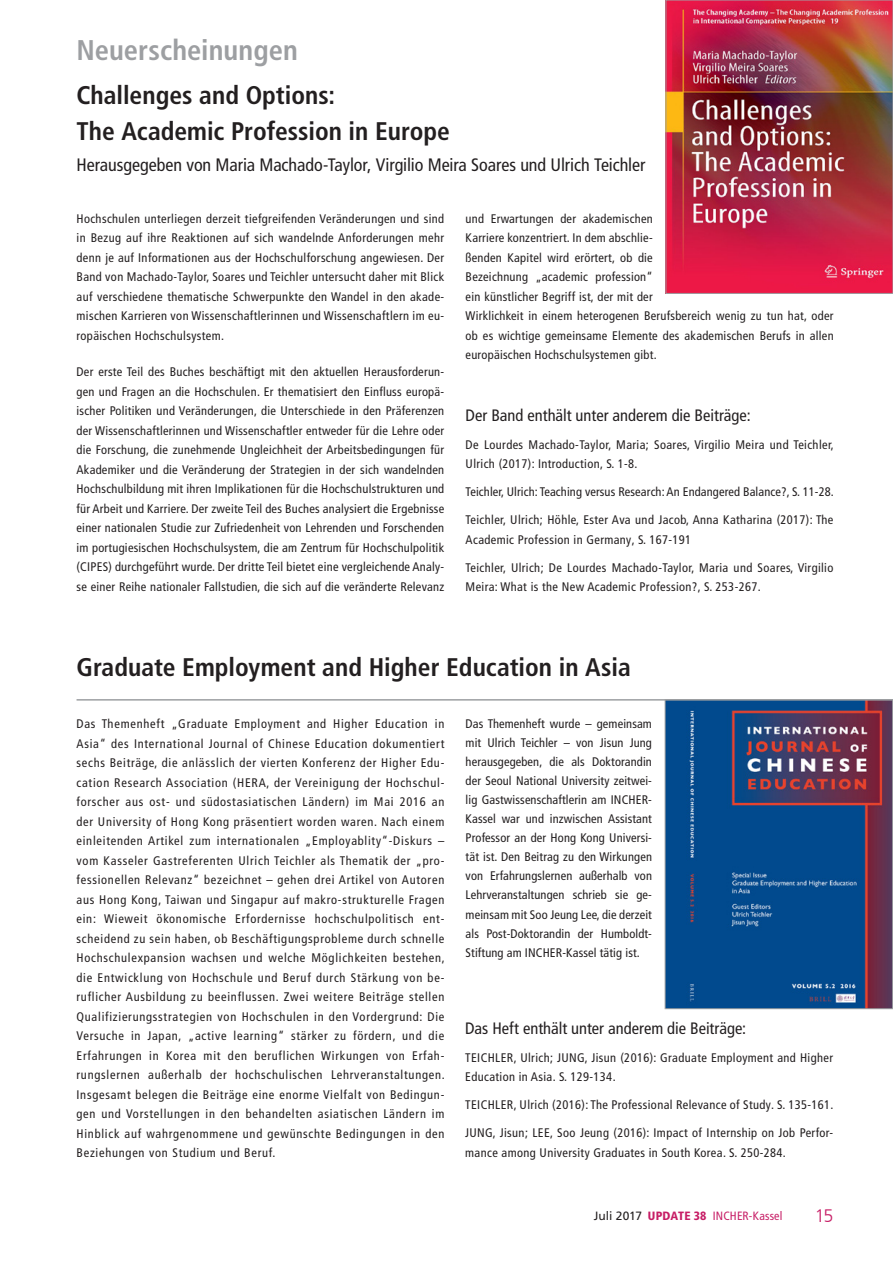
<style>
.page{position:relative;width:893px;height:1263px;background:#fff}
.page>*{position:absolute;margin:0;border:0;box-sizing:border-box;transform-origin:0 0}
.Überschrift0{font:700 condensed 28.5px "Frutiger LT Com";color:#9d9fa2}
.Überschrift1{font:700 condensed 25.5px/36px "Frutiger LT Com";color:#231f20}
.Überschrift2_unter{font:condensed 18px "Frutiger LT Com";letter-spacing:-.005em;color:#231f20}
.t1{font:300 18px "Frutiger LT Com";color:#c71e66}
.Übverschrift3{font:condensed 16.5px "Frutiger LT Com";color:#231f20}
.Text{font:condensed 12.45px/19.5px "Frutiger LT Com";letter-spacing:.03em;color:#231f20}
.Text-2{font:condensed 12.45px "Frutiger LT Com";letter-spacing:.01em;color:#231f20}
.t2{font:condensed 12px "Frutiger LT Com";letter-spacing:.015em;color:#c71e66}
.s1{font-stretch:normal;color:#231f20}
.s2{font-weight:900}
</style>
<div class="page">
<img style="left:667px;top:2px;width:224px;height:290px">
<div style="left:665px;top:0;width:228px;height:294px;border:1px solid #9d9fa2"></div>
<img style="left:667px;top:701px;width:224px;height:306px">
<div style="left:665px;top:699px;width:228px;height:310px;border:1px solid #9d9fa2"></div>
<hr style="left:77px;top:699px;width:816px;height:2px;background:#9d9fa2">
<p class="Überschrift0" style="left:77px;top:32px;width:223px">Neuerscheinungen</p>
<p class="Überschrift1" style="left:77px;top:77px;width:375px">Challenges and Options:<br>The Academic Profession in Europe</p>
<p class="Überschrift2_unter" style="left:77px;top:154px;width:570px">Herausgegeben von Maria Machado-Taylor, Virgilio Meira Soares und Ulrich Teichler</p>
<p class="Text" style="left:77px;top:209px;width:369px;text-align:justify">Hochschulen unterliegen derzeit tiefgreifenden Veränderungen und sind in Bezug auf ihre Reaktionen auf sich wandelnde Anforderungen mehr denn je auf Informationen aus der Hochschulforschung angewiesen. Der Band von Machado-Taylor, Soares und Teichler untersucht daher mit Blick auf verschiedene thematische Schwerpunkte den Wandel in den akade&shy;mischen Karrieren von Wissenschaftlerinnen und Wissenschaftlern im eu&shy;ropäischen Hochschulsystem.</p>
<p class="Text" style="left:77px;top:362px;width:369px;text-align:justify">Der erste Teil des Buches beschäftigt mit den aktuellen Herausforderun&shy;gen und Fragen an die Hochschulen. Er thematisiert den Einfluss europä&shy;ischer Politiken und Veränderungen, die Unterschiede in den Präferenzen der Wissenschaftlerinnen und Wissenschaftler entweder für die Lehre oder die Forschung, die zunehmende Ungleichheit der Arbeitsbedingungen für Akademiker und die Veränderung der Strategien in der sich wandelnden Hochschulbildung mit ihren Implikationen für die Hochschulstrukturen und für Arbeit und Karriere. Der zweite Teil des Buches analysiert die Ergebnisse einer nationalen Studie zur Zufriedenheit von Lehrenden und Forschenden im portugiesischen Hochschulsystem, die am Zentrum für Hochschulpolitik (CIPES) durchgeführt wurde. Der dritte Teil bietet eine vergleichende Analy&shy;se einer Reihe nationaler Fallstudien, die sich auf die veränderte Relevanz</p>
<p class="Text" style="left:466px;top:209px;width:370px">und Erwartungen der akademischen<br>Karriere konzentriert. In dem abschlie-<br>ßenden Kapitel wird erörtert, ob die<br>Bezeichnung „academic profession“<br>ein künstlicher Begriff ist, der mit der<br>Wirklichkeit in einem heterogenen Berufsbereich wenig zu tun hat, oder ob es wichtige gemeinsame Elemente des akademischen Berufs in allen europäischen Hochschulsystemen gibt.</p>
<p class="Übverschrift3" style="left:466px;top:405px;width:286px">Der Band enthält unter anderem die Beiträge:</p>
<p class="Text" style="left:466px;top:434px;width:370px">De Lourdes Machado-Taylor, Maria; Soares, Virgilio Meira und Teichler,<br>Ulrich (2017): Introduction, S. 1-8.</p>
<p class="Text-2" style="left:466px;top:484px;width:370px">Teichler, Ulrich: Teaching versus Research: An Endangered Balance?, S. 11-28.</p>
<p class="Text" style="left:466px;top:510px;width:369px">Teichler, Ulrich; Höhle, Ester Ava und Jacob, Anna Katharina (2017): The<br>Academic Profession in Germany, S. 167-191</p>
<p class="Text" style="left:466px;top:557px;width:369px">Teichler, Ulrich; De Lourdes Machado-Taylor, Maria und Soares, Virgilio<br>Meira: What is the New Academic Profession?, S. 253-267.</p>
<p class="Überschrift1" style="left:77px;top:649px;width:556px">Graduate Employment and Higher Education in Asia</p>
<p class="Text" style="left:466px;top:714px;width:188px;line-height:19px;text-align:justify">Das Themenheft wurde – gemeinsam mit Ulrich Teichler – von Jisun Jung herausgegeben, die als Doktorandin der Seoul National University zeitwei&shy;lig Gastwissenschaftlerin am INCHER-Kassel war und inzwischen Assistant Professor an der Hong Kong Universi&shy;tät ist. Den Beitrag zu den Wirkungen von Erfahrungslernen außerhalb von Lehrveranstaltungen schrieb sie ge&shy;meinsam mit Soo Jeung Lee, die derzeit als Post-Doktorandin der Humboldt-Stiftung am INCHER-Kassel tätig ist.</p>
<p class="Text" style="left:77px;top:714px;width:370px;text-align:justify">Das Themenheft „Graduate Employment and Higher Education in Asia“ des International Journal of Chinese Education dokumentiert sechs Beiträge, die anlässlich der vierten Konferenz der Higher Edu&shy;cation Research Association (HERA, der Vereinigung der Hochschul&shy;forscher aus ost- und südostasiatischen Ländern) im Mai 2016 an der University of Hong Kong präsentiert worden waren. Nach einem einleitenden Artikel zum internationalen „Employablity“-Diskurs – vom Kasseler Gastreferenten Ulrich Teichler als Thematik der „pro&shy;fessionellen Relevanz“ bezeichnet – gehen drei Artikel von Autoren aus Hong Kong, Taiwan und Singapur auf makro-strukturelle Fragen ein: Wieweit ökonomische Erfordernisse hochschulpolitisch ent&shy;scheidend zu sein haben, ob Beschäftigungsprobleme durch schnelle Hochschulexpansion wachsen und welche Möglichkeiten bestehen, die Entwicklung von Hochschule und Beruf durch Stärkung von be&shy;ruflicher Ausbildung zu beeinflussen. Zwei weitere Beiträge stellen Qualifizierungsstrategien von Hochschulen in den Vordergrund: Die Versuche in Japan, „active learning“ stärker zu fördern, und die Erfahrungen in Korea mit den beruflichen Wirkungen von Erfah&shy;rungslernen außerhalb der hochschulischen Lehrveranstaltungen.<br>Insgesamt belegen die Beiträge eine enorme Vielfalt von Bedingun&shy;gen und Vorstellungen in den behandelten asiatischen Ländern im Hinblick auf wahrgenommene und gewünschte Bedingungen in den Beziehungen von Studium und Beruf.</p>
<p class="Übverschrift3" style="left:465px;top:1018px;width:282px">Das Heft enthält unter anderem die Beiträge:</p>
<p class="Text" style="left:465px;top:1048px;width:369px">TEICHLER, Ulrich; JUNG, Jisun (2016): Graduate Employment and Higher<br>Education in Asia. S. 129-134.</p>
<p class="Text" style="left:465px;top:1095px;width:370px">TEICHLER, Ulrich (2016): The Professional Relevance of Study. S. 135-161.</p>
<p class="Text" style="left:465px;top:1123px;width:369px">JUNG, Jisun; LEE, Soo Jeung (2016): Impact of Internship on Job Perfor&shy;mance among University Graduates in South Korea. S. 250-284.</p>
<p class="t2" style="left:594px;top:1208px;width:190px"><span class="s1">Juli 2017</span> <span class="s2">UPDATE 38</span> INCHER-Kassel</p>
<h3 class="t1" style="left:815px;top:1205px;width:20px">15</h3>
</div>
